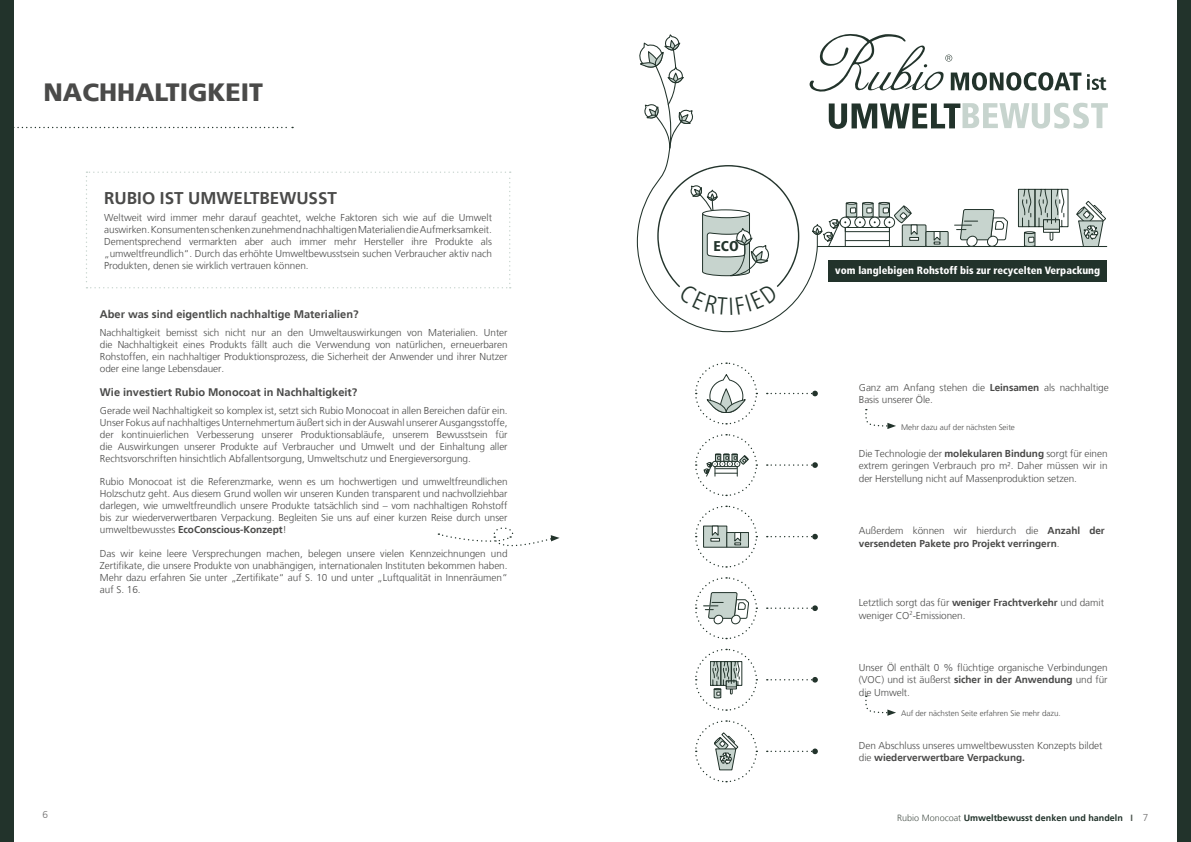
<style>
.page{position:relative;width:1191px;height:842px;background:#fff}
.page>*{position:absolute;margin:0;border:0;box-sizing:border-box;transform-origin:0 0}
.t1{font:900 25px "Frutiger 75";color:#4a4a49}
.t2{font:700 19.7px "Frutiger LT";color:#22332b}
.t3{font:700 17px "Frutiger LT";color:#4a4a49}
.t4{font:900 condensed 14.2px "Frutiger LT Std";color:#22332b}
.t5{font:700 11px "Frutiger LT";color:#4a4a49}
.t6{font:900 condensed 10.6px "Frutiger LT";color:#fff}
.t7{font:300 10px/12px "Frutiger LT";letter-spacing:-.005em;color:#4a4a49;text-align:justify}
.t8{font:700 10px/13px "Frutiger LT";letter-spacing:-.005em;color:#4a4a49}
.t9{font:300 10px "Frutiger LT";color:#706f6f}
.t10{font:700 9px "Frutiger LT";color:#22332b}
.t11{font:300 8px "Frutiger LT";letter-spacing:-.005em;color:#4a4a49}
.s1{font-weight:700}
.s2{font-weight:300}
.s3{font-weight:300;color:#4d564f}
.s4{color:#4d564f}
.s5{font-weight:300;font-size:10px;color:#706f6f}
</style>
<div class="page">
<div style="left:0;top:0;width:14px;height:842px;background:#22332b"></div>
<div style="left:1176px;top:0;width:15px;height:842px;background:#22332b"></div>
<svg style="left:766px;top:391px;width:52px;height:5px"></svg>
<svg style="left:766px;top:462px;width:52px;height:6px"></svg>
<svg style="left:766px;top:534px;width:52px;height:5px"></svg>
<svg style="left:766px;top:605px;width:52px;height:6px"></svg>
<svg style="left:766px;top:677px;width:52px;height:6px"></svg>
<svg style="left:766px;top:748px;width:52px;height:6px"></svg>
<svg style="left:695px;top:434px;width:63px;height:63px"></svg>
<svg style="left:695px;top:362px;width:63px;height:63px"></svg>
<svg style="left:695px;top:505px;width:63px;height:63px"></svg>
<svg style="left:695px;top:577px;width:63px;height:63px"></svg>
<svg style="left:695px;top:648px;width:63px;height:63px"></svg>
<svg style="left:695px;top:720px;width:63px;height:63px"></svg>
<svg style="left:86px;top:171px;width:425px;height:117px"></svg>
<svg style="left:14px;top:127px;width:279px;height:1px"></svg>
<svg style="left:438px;top:527px;width:121px;height:20px"></svg>
<svg style="left:865px;top:696px;width:31px;height:20px"></svg>
<svg style="left:637px;top:72px;width:470px;height:260px"></svg>
<svg style="left:954px;top:209px;width:54px;height:38px"></svg>
<svg style="left:1075px;top:200px;width:31px;height:47px"></svg>
<svg style="left:1017px;top:182px;width:51px;height:65px"></svg>
<div style="left:902px;top:225px;width:24px;height:21px;background:#c7d4ce"></div>
<div style="left:902px;top:225px;width:24px;height:22px;border:1px solid #22332b"></div>
<div style="left:926px;top:231px;width:22px;height:15px;background:#c7d4ce"></div>
<div style="left:925px;top:231px;width:23px;height:16px;border:1px solid #22332b"></div>
<svg style="left:933px;top:231px;width:8px;height:13px"></svg>
<svg style="left:638px;top:34px;width:56px;height:115px"></svg>
<svg style="left:811px;top:202px;width:107px;height:45px"></svg>
<div style="left:828px;top:260px;width:278px;height:21px;background:#22332b"></div>
<svg style="left:809px;top:34px;width:272px;height:59px"></svg>
<svg style="left:1087px;top:74px;width:12px;height:16px"></svg>
<svg style="left:828px;top:103px;width:279px;height:26px"></svg>
<svg style="left:865px;top:409px;width:31px;height:20px"></svg>
<svg style="left:657px;top:165px;width:143px;height:150px"></svg>
<h1 class="t1" style="left:43px;top:77px;width:221px">NACHHALTIGKEIT</h1>
<h3 class="t3" style="left:104px;top:188px;width:234px">RUBIO IST UMWELTBEWUSST</h3>
<p class="t7" style="left:104px;top:212px;width:389px">Weltweit wird immer mehr darauf geachtet, welche Faktoren sich wie auf die Umwelt auswirken. Konsumenten schenken zunehmend nachhaltigen Materialien die Aufmerksamkeit.<br>Dementsprechend vermarkten aber auch immer mehr Hersteller ihre Produkte als „umweltfreundlich“. Durch das erhöhte Umweltbewusstsein suchen Verbraucher aktiv nach Produkten, denen sie wirklich vertrauen können.</p>
<p class="t5" style="left:100px;top:308px;width:260px">Aber was sind eigentlich nachhaltige Materialien?</p>
<p class="t7" style="left:100px;top:326px;width:409px">Nachhaltigkeit bemisst sich nicht nur an den Umweltauswirkungen von Materialien. Unter die Nachhaltigkeit eines Produkts fällt auch die Verwendung von natürlichen, erneuerbaren Rohstoffen, ein nachhaltiger Produktionsprozess, die Sicherheit der Anwender und ihrer Nutzer oder eine lange Lebensdauer.</p>
<p class="t5" style="left:100px;top:386px;width:259px">Wie investiert Rubio Monocoat in Nachhaltigkeit?</p>
<p class="t7" style="left:100px;top:405px;width:409px">Gerade weil Nachhaltigkeit so komplex ist, setzt sich Rubio Monocoat in allen Bereichen dafür ein.<br>Unser Fokus auf nachhaltiges Unternehmertum äußert sich in der Auswahl unserer Ausgangsstoffe, der kontinuierlichen Verbesserung unserer Produktionsabläufe, unserem Bewusstsein für die Auswirkungen unserer Produkte auf Verbraucher und Umwelt und der Einhaltung aller Rechtsvorschriften hinsichtlich Abfallentsorgung, Umweltschutz und Energieversorgung.</p>
<p class="t7" style="left:100px;top:476px;width:409px">Rubio Monocoat ist die Referenzmarke, wenn es um hochwertigen und umweltfreundlichen Holzschutz geht. Aus diesem Grund wollen wir unseren Kunden transparent und nachvollziehbar darlegen, wie umweltfreundlich unsere Produkte tatsächlich sind – vom nachhaltigen Rohstoff bis zur wiederverwertbaren Verpackung. Begleiten Sie uns auf einer kurzen Reise durch unser umweltbewusstes <span class="s1">EcoConscious-Konzept</span>!</p>
<p class="t7" style="left:100px;top:547px;width:409px">Das wir keine leere Versprechungen machen, belegen unsere vielen Kennzeichnungen und Zertifikate, die unsere Produkte von unabhängigen, internationalen Instituten bekommen haben.<br>Mehr dazu erfahren Sie unter „Zertifikate“ auf S. 10 und unter „Luftqualität in Innenräumen“ auf S. 16.</p>
<p class="t9" style="left:43px;top:809px;width:7px">6</p>
<h3 class="t4" style="left:713px;top:237px;width:27px">ECO</h3>
<h2 class="t2" style="left:1098px;top:71px;width:9px">t</h2>
<p class="t6" style="left:835px;top:264px;width:266px">vom langlebigen Rohstoff bis zur recycelten Verpackung</p>
<p class="t7" style="left:859px;top:382px;width:251px">Ganz am Anfang stehen die <span class="s1">Leinsamen</span> als nachhaltige<br>Basis unserer Öle.</p>
<p class="t11" style="left:901px;top:422px;width:115px">Mehr dazu auf der nächsten Seite</p>
<p class="t7" style="left:859px;top:447px;width:250px">Die Technologie der <span class="s1">molekularen Bindung</span> sorgt für einen extrem geringen Verbrauch pro m². Daher müssen wir in</p>
<p class="t7" style="left:859px;top:472px;width:220px">der Herstellung nicht auf Massenproduktion setzen.</p>
<p class="t8" style="left:859px;top:524px;width:247px"><span class="s2">Außerdem können wir hierdurch die</span> Anzahl der versendeten Pakete pro Projekt verringern<span class="s2">.</span></p>
<p class="t7" style="left:859px;top:596px;width:247px;line-height:13px">Letztlich sorgt das für <span class="s1">weniger Frachtverkehr</span> und damit weniger CO<sup>2</sup>-Emissionen.</p>
<p class="t7" style="left:859px;top:662px;width:250px">Unser Öl enthält 0 % flüchtige organische Verbindungen (VOC) und ist äußerst <span class="s1">sicher in der Anwendung</span> und für</p>
<p class="t7" style="left:859px;top:687px;width:53px">die Umwelt.</p>
<p class="t11" style="left:901px;top:709px;width:161px">Auf der nächsten Seite erfahren Sie mehr dazu.</p>
<p class="t7" style="left:859px;top:740px;width:245px">Den Abschluss unseres umweltbewussten Konzepts bildet die <span class="s1">wiederverwertbare Verpackung.</span></p>
<p class="t10" style="left:897px;top:813px;width:253px"><span class="s3">Rubio Monocoat</span> Umweltbewusst denken und handeln <span class="s4">I</span> <span class="s5">7</span></p>
</div>
